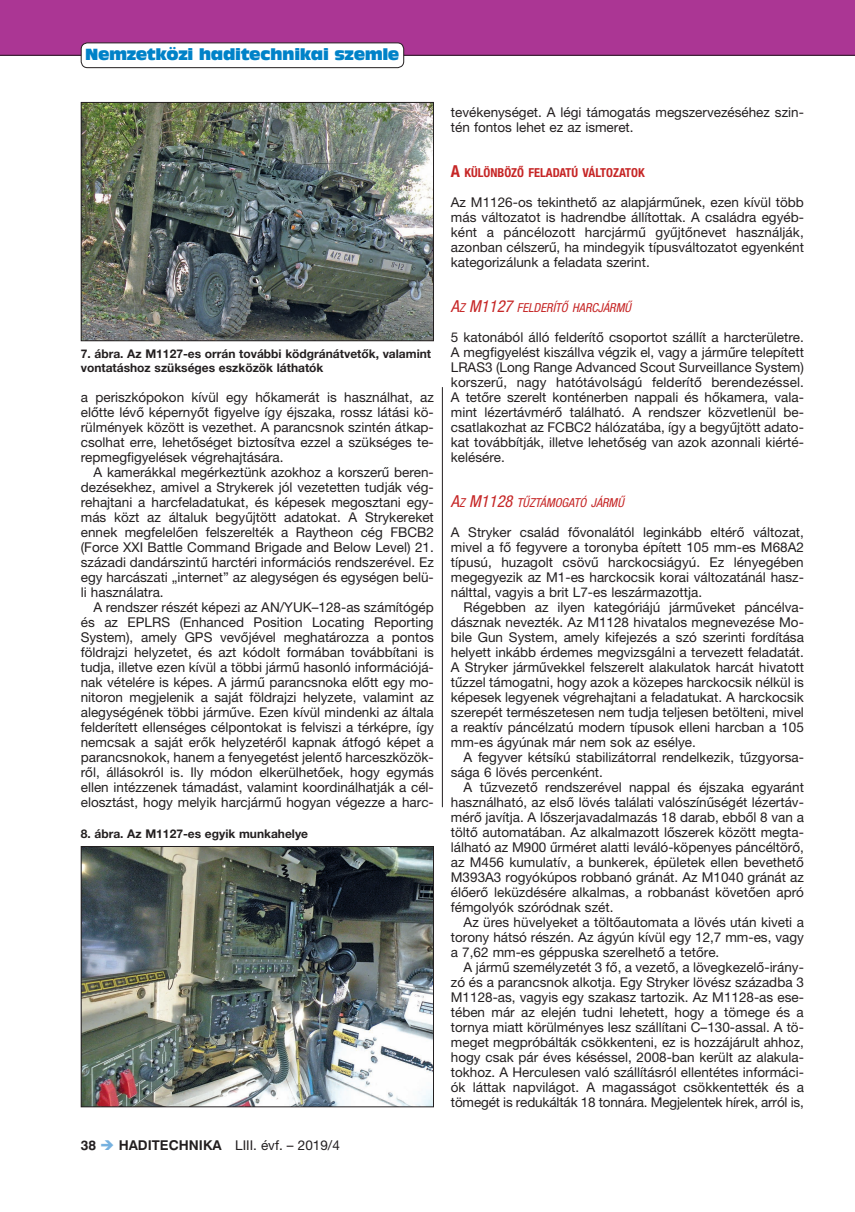
<style>
.page{position:relative;width:855px;height:1212px;background:#fff}
.page>*{position:absolute;margin:0;border:0;box-sizing:border-box;transform-origin:0 0}
.t1{font:15px "Antique Olive Compact";letter-spacing:-.02em;color:#0082c8}
.t2{font:13.5px/15px "Helvetica Neue LT Pro";color:#231f20;text-align:justify}
.t3{font:italic condensed 12.3px "Helvetica Neue LT Pro";color:#c62626}
.t4{font:700 condensed 12.3px "Helvetica Neue LT Pro";color:#c62626}
.t5{font:700 12px/13.5px "Helvetica Neue LT Pro";color:#231f20}
.s1{font-family:"Swiss 721 HU Bold"}
.s2{color:#76b1df}
.s3{font-size:16.5px}
</style>
<div class="page">
<div style="left:0;top:0;width:855px;height:55px;background:#ab3694"></div>
<hr style="left:0;top:55px;width:855px;height:1px;background:#231f20">
<div style="left:81px;top:43px;width:323px;height:25px;background:#fff;border-radius:6px"></div>
<div style="left:81px;top:43px;width:323px;height:25px;border:1px solid #231f20;border-radius:6px"></div>
<img style="left:83px;top:848px;width:349px;height:257px">
<div style="left:81px;top:846px;width:353px;height:261px;border:1px solid #231f20"></div>
<img style="left:83px;top:104px;width:349px;height:235px">
<div style="left:81px;top:102px;width:353px;height:239px;border:1px solid #231f20"></div>
<hr style="left:442px;top:387px;width:1px;height:420px;background:#231f20">
<p class="t1" style="left:85px;top:44px;width:316px">Nemzetközi haditechnikai szemle</p>
<p class="t5" style="left:81px;top:347px;width:352px">7. ábra. Az M1127-es orrán további ködgránátvetők, valamint vontatáshoz szükséges eszközök láthatók</p>
<p class="t2" style="left:81px;top:390px;width:354px">a periszkópokon kívül egy hőkamerát is használhat, az előtte lévő képernyőt figyelve így éjszaka, rossz látási kö&shy;rülmények között is vezethet. A parancsnok szintén átkap&shy;csolhat erre, lehetőséget biztosítva ezzel a szükséges te&shy;repmegfigyelések végrehajtására.</p>
<p class="t2" style="left:81px;top:465px;width:354px;text-indent:13px">A kamerákkal megérkeztünk azokhoz a korszerű beren&shy;dezésekhez, amivel a Strykerek jól vezetetten tudják vég&shy;rehajtani a harcfeladatukat, és képesek megosztani egy&shy;más közt az általuk begyűjtött adatokat. A Strykereket ennek megfelelően felszerelték a Raytheon cég FBCB2 (Force XXI Battle Command Brigade and Below Level) 21. századi dandárszintű harctéri információs rendszerével. Ez egy harcászati „internet” az alegységen és egységen belü&shy;li használatra.</p>
<p class="t2" style="left:81px;top:600px;width:354px;text-indent:13px">A rendszer részét képezi az AN/YUK–128-as számítógép és az EPLRS (Enhanced Position Locating Reporting System), amely GPS vevőjével meghatározza a pontos földrajzi helyzetet, és azt kódolt formában továbbítani is tudja, illetve ezen kívül a többi jármű hasonló információjá&shy;nak vételére is képes. A jármű parancsnoka előtt egy mo&shy;nitoron megjelenik a saját földrajzi helyzete, valamint az alegységének többi járműve. Ezen kívül mindenki az általa felderített ellenséges célpontokat is felviszi a térképre, így nemcsak a saját erők helyzetéről kapnak átfogó képet a parancsnokok, hanem a fenyegetést jelentő harceszközök&shy;ről, állásokról is. Ily módon elkerülhetőek, hogy egymás ellen intézzenek támadást, valamint koordinálhatják a cél&shy;elosztást, hogy melyik harcjármű hogyan végezze a harc-</p>
<p class="t5" style="left:81px;top:826px;width:229px">8. ábra. Az M1127-es egyik munkahelye</p>
<p class="t2" style="left:81px;top:1137px;width:260px"><span class="s1">38</span> <span class="s2">➔</span> <span class="s1">HADITECHNIKA</span> LIII. évf. – 2019/4</p>
<p class="t2" style="left:451px;top:105px;width:354px">tevékenységet. A légi támogatás megszervezéséhez szin&shy;tén fontos lehet ez az ismeret.</p>
<p class="t4" style="left:451px;top:165px;width:195px"><span class="s3">A</span> KÜLÖNBÖZŐ FELADATÚ VÁLTOZATOK</p>
<p class="t2" style="left:451px;top:195px;width:354px">Az M1126-os tekinthető az alapjárműnek, ezen kívül több más változatot is hadrendbe állítottak. A családra egyéb&shy;ként a páncélozott harcjármű gyűjtőnevet használják, azonban célszerű, ha mindegyik típusváltozatot egyenként kategorizálunk a feladata szerint.</p>
<p class="t3" style="left:451px;top:301px;width:181px"><span class="s3">A</span>Z <span class="s3">M1127</span> FELDERÍTŐ HARCJÁRMŰ</p>
<p class="t2" style="left:451px;top:330px;width:354px">5 katonából álló felderítő csoportot szállít a harcterületre.<br>A megfigyelést kiszállva végzik el, vagy a járműre telepített LRAS3 (Long Range Advanced Scout Surveillance System) korszerű, nagy hatótávolságú felderítő berendezéssel.<br>A tetőre szerelt konténerben nappali és hőkamera, vala&shy;mint lézertávmérő található. A rendszer közvetlenül be&shy;csatlakozhat az FCBC2 hálózatába, így a begyűjtött adato&shy;kat továbbítják, illetve lehetőség van azok azonnali kiérté&shy;kelésére.</p>
<p class="t3" style="left:451px;top:496px;width:174px"><span class="s3">A</span>Z <span class="s3">M1128</span> TŰZTÁMOGATÓ JÁRMŰ</p>
<p class="t2" style="left:451px;top:525px;width:354px">A Stryker család fővonalától leginkább eltérő változat, mivel a fő fegyvere a toronyba épített 105 mm-es M68A2 típusú, huzagolt csövű harckocsiágyú. Ez lényegében megegyezik az M1-es harckocsik korai változatánál hasz&shy;nálttal, vagyis a brit L7-es leszármazottja.</p>
<p class="t2" style="left:451px;top:600px;width:354px;text-indent:13px">Régebben az ilyen kategóriájú járműveket páncélva&shy;dásznak nevezték. Az M1128 hivatalos megnevezése Mo&shy;bile Gun System, amely kifejezés a szó szerinti fordítása helyett inkább érdemes megvizsgálni a tervezett feladatát.<br>A Stryker járművekkel felszerelt alakulatok harcát hivatott tűzzel támogatni, hogy azok a közepes harckocsik nélkül is képesek legyenek végrehajtani a feladatukat. A harckocsik szerepét természetesen nem tudja teljesen betölteni, mivel a reaktív páncélzatú modern típusok elleni harcban a 105 mm-es ágyúnak már nem sok az esélye.</p>
<p class="t2" style="left:451px;top:750px;width:354px;text-indent:13px">A fegyver kétsíkú stabilizátorral rendelkezik, tűzgyorsa&shy;sága 6 lövés percenként.</p>
<p class="t2" style="left:451px;top:780px;width:354px;text-indent:13px">A tűzvezető rendszerével nappal és éjszaka egyaránt használható, az első lövés találati valószínűségét lézertáv&shy;mérő javítja. A lőszerjavadalmazás 18 darab, ebből 8 van a töltő automatában. Az alkalmazott lőszerek között megta&shy;lálható az M900 űrméret alatti leváló-köpenyes páncéltörő, az M456 kumulatív, a bunkerek, épületek ellen bevethető M393A3 rogyókúpos robbanó gránát. Az M1040 gránát az élőerő leküzdésére alkalmas, a robbanást követően apró fémgolyók szóródnak szét.</p>
<p class="t2" style="left:451px;top:915px;width:354px;text-indent:13px">Az üres hüvelyeket a töltőautomata a lövés után kiveti a torony hátsó részén. Az ágyún kívül egy 12,7 mm-es, vagy a 7,62 mm-es géppuska szerelhető a tetőre.</p>
<p class="t2" style="left:451px;top:960px;width:354px;text-indent:13px">A jármű személyzetét 3 fő, a vezető, a lövegkezelő-irány&shy;zó és a parancsnok alkotja. Egy Stryker lövész századba 3<br>M1128-as, vagyis egy szakasz tartozik. Az M1128-as ese&shy;tében már az elején tudni lehetett, hogy a tömege és a tornya miatt körülményes lesz szállítani C–130-assal. A tö&shy;meget megpróbálták csökkenteni, ez is hozzájárult ahhoz, hogy csak pár éves késéssel, 2008-ban került az alakula&shy;tokhoz. A Herculesen való szállításról ellentétes informáci&shy;ók láttak napvilágot. A magasságot csökkentették és a tömegét is redukálták 18 tonnára. Megjelentek hírek, arról is,</p>
</div>
